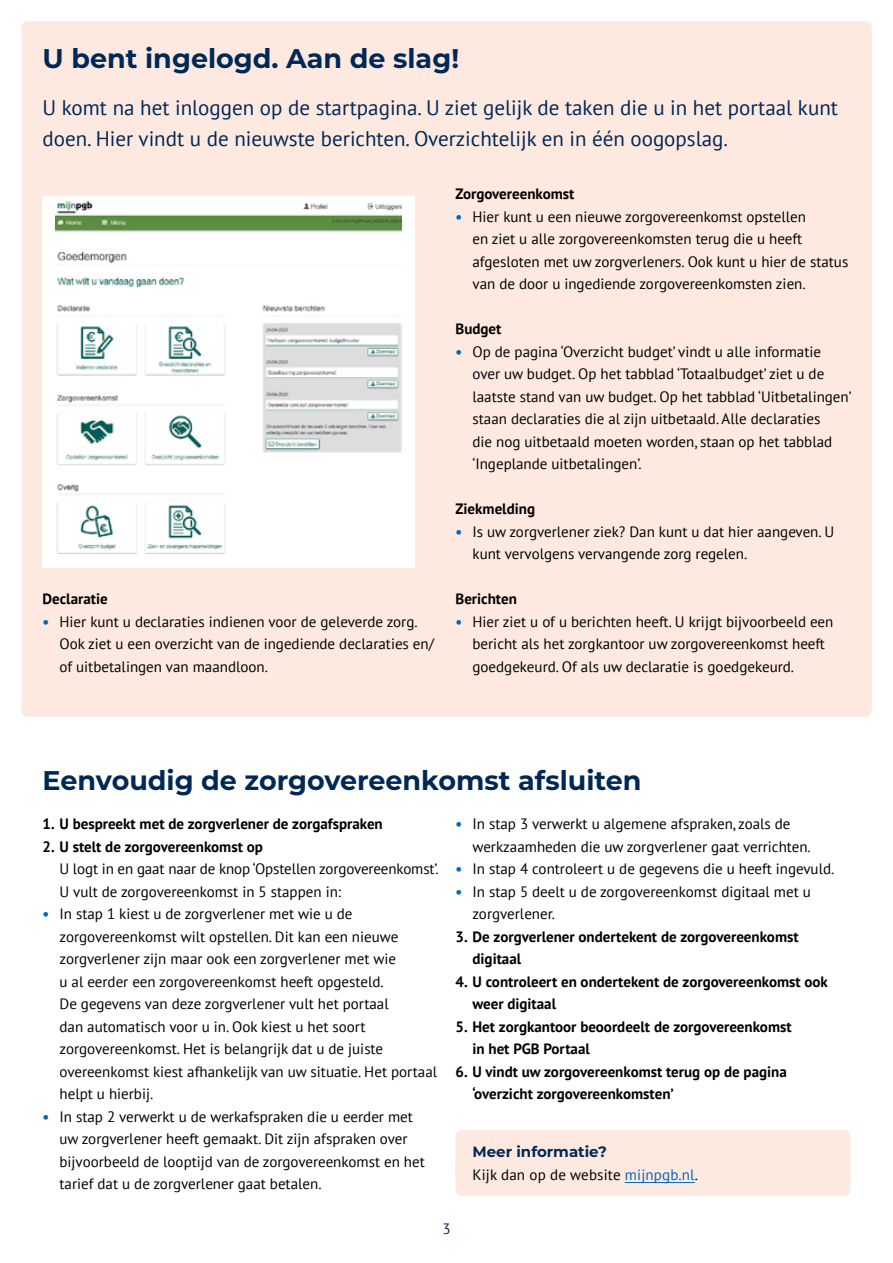
<style>
.page{position:relative;width:893px;height:1263px;background:#fff}
.page>*{position:absolute;margin:0;border:0;box-sizing:border-box;transform-origin:0 0}
.t1{font:700 27px "Montserrat";color:#002857}
.t2{font:21px/31.5px "PT Sans";color:#002857}
.t3{font:15px/22.5px "PT Sans";color:#000}
.t4{font:700 15px/22.5px "PT Sans";color:#000}
.t5{font:700 15px "Montserrat";color:#002857}
.t6{font:15px "PT Sans";color:#002857}
.s1{font-weight:700;color:#0068bd}
.s2{color:#0068bd}
</style>
<div class="page">
<div style="left:21px;top:21px;width:851px;height:696px;background:#fee9e0;border-radius:6px"></div>
<div style="left:455px;top:1130px;width:395px;height:52px;background:#fee9e0;border-radius:6px"></div>
<div style="left:455px;top:1155px;width:395px;height:41px;background:#fee9e0;border-radius:6px"></div>
<hr style="left:625px;top:1182px;width:70px;height:1px;background:#0068bd">
<div style="left:43px;top:196px;width:372px;height:372px;background:#fff"></div>
<img style="left:55px;top:201px;width:347px;height:352px">
<div style="left:328px;top:202px;width:33px;height:11px;background:#fff"></div>
<h1 class="t1" style="left:43px;top:39px;width:418px">U bent ingelogd. Aan de slag!</h1>
<h2 class="t2" style="left:43px;top:91px;width:797px">U komt na het inloggen op de startpagina. U ziet gelijk de taken die u in het portaal kunt doen. Hier vindt u de nieuwste berichten. Overzichtelijk en in één oogopslag.</h2>
<p class="t4" style="left:43px;top:587px;width:67px">Declaratie</p>
<p class="t3" style="left:60px;top:610px;width:376px;text-indent:-17px"><span class="s1">•</span> Hier kunt u declaraties indienen voor de geleverde zorg.<br>Ook ziet u een overzicht van de ingediende declaraties en/ of uitbetalingen van maandloon.</p>
<p class="t4" style="left:455px;top:182px;width:120px">Zorgovereenkomst</p>
<p class="t3" style="left:472px;top:205px;width:377px;text-indent:-17px"><span class="s1">•</span> Hier kunt u een nieuwe zorgovereenkomst opstellen<br>en ziet u alle zorgovereenkomsten terug die u heeft afgesloten met uw zorgverleners. Ook kunt u hier de status van de door u ingediende zorgovereenkomsten zien.</p>
<p class="t4" style="left:455px;top:317px;width:47px">Budget</p>
<p class="t3" style="left:472px;top:340px;width:381px;text-indent:-17px"><span class="s1">•</span> Op de pagina ‘Overzicht budget’ vindt u alle informatie over uw budget. Op het tabblad ‘Totaalbudget’ ziet u de laatste stand van uw budget. Op het tabblad ‘Uitbetalingen’ staan declaraties die al zijn uitbetaald. Alle declaraties<br>die nog uitbetaald moeten worden, staan op het tabblad ‘Ingeplande uitbetalingen’.</p>
<p class="t4" style="left:455px;top:497px;width:81px">Ziekmelding</p>
<p class="t3" style="left:472px;top:520px;width:363px;text-indent:-17px"><span class="s1">•</span> Is uw zorgverlener ziek? Dan kunt u dat hier aangeven. U kunt vervolgens vervangende zorg regelen.</p>
<p class="t4" style="left:455px;top:587px;width:63px">Berichten</p>
<p class="t3" style="left:472px;top:610px;width:362px;text-indent:-17px"><span class="s1">•</span> Hier ziet u of u berichten heeft. U krijgt bijvoorbeeld een bericht als het zorgkantoor uw zorgovereenkomst heeft goedgekeurd. Of als uw declaratie is goedgekeurd.</p>
<h1 class="t1" style="left:43px;top:761px;width:600px">Eenvoudig de zorgovereenkomst afsluiten</h1>
<p class="t4" style="left:43px;top:812px;width:342px">1. U bespreekt met de zorgverlener de zorgafspraken</p>
<p class="t4" style="left:43px;top:835px;width:222px">2. U stelt de zorgovereenkomst op</p>
<p class="t3" style="left:60px;top:857px;width:381px">U logt in en gaat naar de knop ‘Opstellen zorgovereenkomst’.<br>U vult de zorgovereenkomst in 5 stappen in:</p>
<p class="t3" style="left:60px;top:902px;width:379px;text-indent:-17px"><span class="s1">•</span> In stap 1 kiest u de zorgverlener met wie u de zorgovereenkomst wilt opstellen. Dit kan een nieuwe zorgverlener zijn maar ook een zorgverlener met wie<br>u al eerder een zorgovereenkomst heeft opgesteld.<br>De gegevens van deze zorgverlener vult het portaal<br>dan automatisch voor u in. Ook kiest u het soort zorgovereenkomst. Het is belangrijk dat u de juiste overeenkomst kiest afhankelijk van uw situatie. Het portaal helpt u hierbij.</p>
<p class="t3" style="left:60px;top:1105px;width:367px;text-indent:-17px"><span class="s1">•</span> In stap 2 verwerkt u de werkafspraken die u eerder met uw zorgverlener heeft gemaakt. Dit zijn afspraken over bijvoorbeeld de looptijd van de zorgovereenkomst en het tarief dat u de zorgverlener gaat betalen.</p>
<p class="t3" style="left:472px;top:812px;width:340px;text-indent:-17px"><span class="s1">•</span> In stap 3 verwerkt u algemene afspraken, zoals de werkzaamheden die uw zorgverlener gaat verrichten.</p>
<p class="t3" style="left:455px;top:857px;width:380px"><span class="s1">•</span> In stap 4 controleert u de gegevens die u heeft ingevuld.</p>
<p class="t3" style="left:472px;top:880px;width:340px;text-indent:-17px"><span class="s1">•</span> In stap 5 deelt u de zorgovereenkomst digitaal met u zorgverlener.</p>
<p class="t4" style="left:472px;top:925px;width:328px;text-indent:-17px">3. De zorgverlener ondertekent de zorgovereenkomst digitaal</p>
<p class="t4" style="left:472px;top:970px;width:357px;text-indent:-17px">4. U controleert en ondertekent de zorgovereenkomst ook weer digitaal</p>
<p class="t4" style="left:472px;top:1015px;width:321px;text-indent:-17px">5. Het zorgkantoor beoordeelt de zorgovereenkomst in het PGB Portaal</p>
<p class="t4" style="left:472px;top:1060px;width:316px;text-indent:-17px">6. U vindt uw zorgovereenkomst terug op de pagina ‘overzicht zorgovereenkomsten’</p>
<p class="t5" style="left:472px;top:1141px;width:136px">Meer informatie?</p>
<p class="t3" style="left:472px;top:1163px;width:227px">Kijk dan op de website <span class="s2">mijnpgb.nl</span>.</p>
<p class="t6" style="left:442px;top:1219px;width:10px">3</p>
</div>
